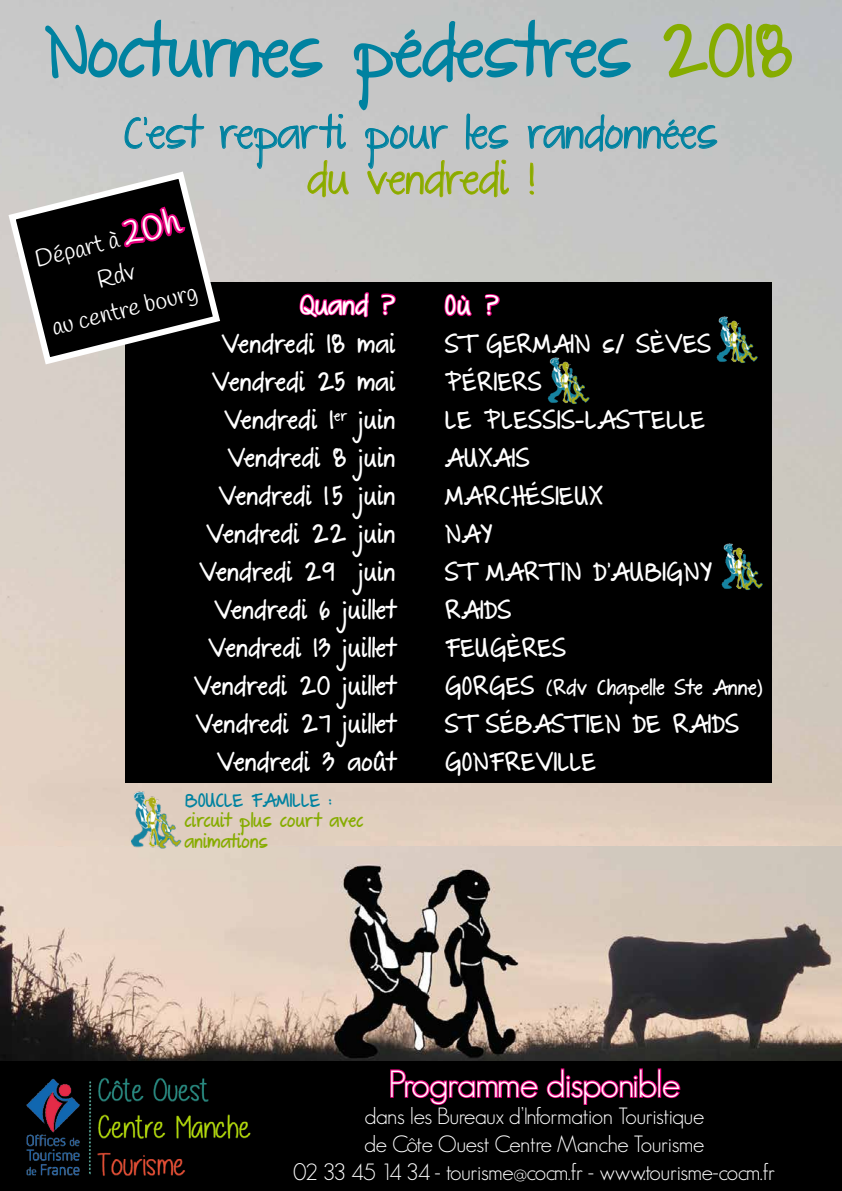
<style>
.page{position:relative;width:842px;height:1191px;background:#fff}
.page>*{position:absolute;margin:0;border:0;box-sizing:border-box;transform-origin:0 0}
.t1{font:62px "The Great Escape";color:#0082a0}
.t2{font:38px "The Great Escape";color:#0082a0}
.t3{font:38px "The Great Escape";color:#86ac00}
.t4{font:300 37px "Geosans";letter-spacing:-.02em;color:#fff}
.t5{font:700 25px "The Great Escape";color:#fff}
.t6{font:24px/35px "Handlee";color:#fff;text-align:center}
.t7{font:700 23px/38px "The Great Escape";letter-spacing:.02em;color:#fff}
.t8{font:300 23px/27.6px "Geosans";letter-spacing:-.02em;color:#fff;text-align:center}
.t9{font:700 19px "The Great Escape";letter-spacing:.02em;color:#fff}
.t10{font:700 17px/20.4px "The Great Escape";color:#86ac00}
.t11{font:700 17px "The Great Escape";color:#0082a0}
.s1{color:#86ac00}
.s2{font-size:34px}
.s3{font-size:35px}
.s4{font-size:23px}
</style>
<div class="page">
<img style="left:0;top:845px;width:842px;height:216px">
<img style="left:0;top:0;width:842px;height:845px">
<div style="left:125px;top:282px;width:647px;height:500px;background:#000"></div>
<svg style="left:5px;top:168px;width:7px;height:200px"></svg>
<div style="left:0;top:1061px;width:842px;height:130px;background:#000"></div>
<svg style="left:12px;top:19px;width:781px;height:369px"></svg>
<svg style="left:390px;top:1069px;width:149px;height:36px"></svg>
<svg style="left:546px;top:1068px;width:135px;height:37px"></svg>
<img style="left:26px;top:1077px;width:225px;height:99px">
<img style="left:707px;top:308px;width:63px;height:63px">
<img style="left:538px;top:348px;width:63px;height:57px">
<img style="left:721px;top:534px;width:54px;height:63px">
<img style="left:118px;top:780px;width:78px;height:77px">
<h1 class="t1" style="left:45px;top:19px;width:749px">Nocturnes pédestres <span class="s1">2018</span></h1>
<h2 class="t2" style="left:124px;top:113px;width:595px">C’est repar ti pour les randonnées</h2>
<h2 class="t3" style="left:307px;top:159px;width:229px">du vendredi !</h2>
<p class="t6" style="left:31px;top:244px;width:151px;rotate:-14deg">Départ à <span class="s2">20</span><span class="s3">h<br></span>Rdv<br>au centre bourg</p>
<p class="t5" style="left:301px;top:291px;width:96px">Quand ?</p>
<p class="t7" style="left:194px;top:326px;width:203px;text-align:right">Vendredi 18 mai<br>Vendredi 25 mai<br>Vendredi 1<sup>er</sup> juin<br>Vendredi 8 juin<br>Vendredi 1 5 juin<br>Vendredi 22 juin<br>Vendredi 29 juin<br>Vendredi 6 juillet<br>Vendredi 13 juillet<br>Vendredi 20 juillet<br>Vendredi 27 juillet<br>Vendredi 3 août</p>
<p class="t11" style="left:185px;top:791px;width:149px">BOUCLE FAMILLE :</p>
<p class="t10" style="left:185px;top:811px;width:180px">circuit plus cour t avec animations</p>
<p class="t5" style="left:445px;top:292px;width:56px">Où ?</p>
<p class="t7" style="left:445px;top:326px;width:269px">ST GERMAIN s/ SÈVES<br>PÉRIERS<br>LE PLESSIS-LAST ELLE<br>AUXAIS<br>MARCHÉSIEUX<br>NAY<br>ST MART IN D’AUBIGNY<br>RAIDS<br>FEUGÈRES</p>
<p class="t9" style="left:445px;top:677px;width:322px"><span class="s4">GORGES</span> (Rdv Chapelle Ste Anne)</p>
<p class="t7" style="left:445px;top:706px;width:295px">ST SÉBAST IEN DE RAIDS<br>GONFREVILLE</p>
<h3 class="t4" style="left:388px;top:1063px;width:293px">Programme disponible</h3>
<p class="t8" style="left:293px;top:1102px;width:483px">dans les Bureaux d’Information Touristique<br>de Côte Ouest Centre Manche Tourisme<br>02 33 45 14 34 - tourisme@cocm.fr - www.tourisme-cocm.fr</p>
</div>
